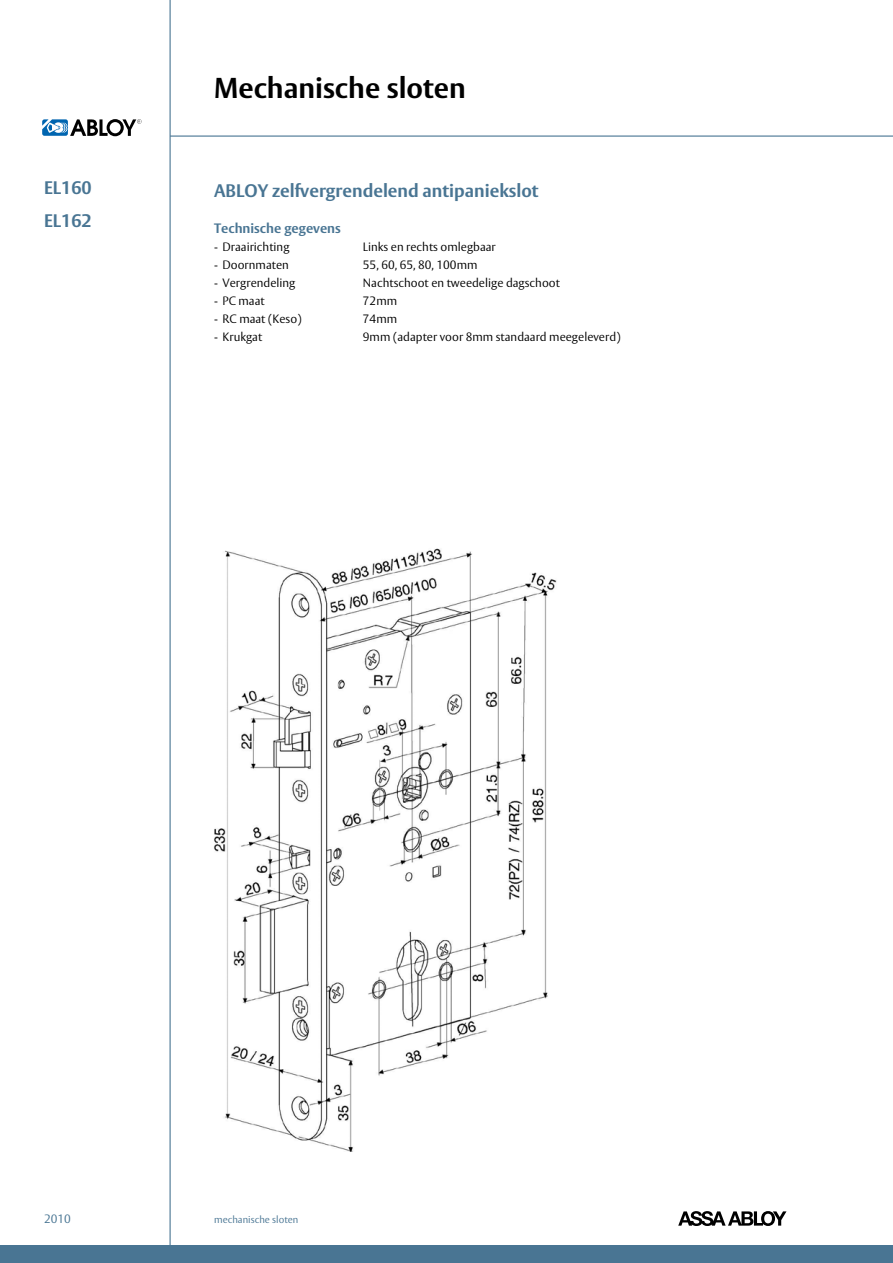
<style>
.page{position:relative;width:893px;height:1263px;background:#fff}
.page>*{position:absolute;margin:0;border:0;box-sizing:border-box;transform-origin:0 0}
.t1{font:700 28.5px "ASSA Vesta";color:#000}
.t2{font:700 18px/33px "ASSA Vesta";color:#497593}
.t3{font:700 13.5px "ASSA Vesta";color:#497593}
.t4{font:300 12px "ASSA Vesta";color:#000}
.t5{font:300 12px "ASSA Vesta";color:#497593}
.t6{font:300 9.9px "ASSA Vesta";color:#497593}
</style>
<div class="page">
<svg style="left:678px;top:1211px;width:108px;height:15px"></svg>
<svg style="left:42px;top:119px;width:99px;height:17px"></svg>
<hr style="left:170px;top:136px;width:723px;height:1px;background:#497593">
<div style="left:0;top:1246px;width:893px;height:17px;background:#497593"></div>
<hr style="left:170px;top:0;width:1px;height:1263px;background:#497593">
<img style="left:214px;top:548px;width:343px;height:603px">
<h1 class="t1" style="left:214px;top:70px;width:253px">Mechanische sloten</h1>
<h2 class="t2" style="left:44px;top:172px;width:49px">EL160<br>EL162</h2>
<h2 class="t2" style="left:214px;top:174px;width:326px">ABLOY zelfvergrendelend antipaniekslot</h2>
<p class="t3" style="left:214px;top:220px;width:128px">Technische gegevens</p>
<p class="t4" style="left:214px;top:239px;width:77px">- Draairichting</p>
<p class="t4" style="left:363px;top:239px;width:134px">Links en rechts omlegbaar</p>
<p class="t4" style="left:214px;top:257px;width:76px">- Doornmaten</p>
<p class="t4" style="left:363px;top:257px;width:116px">55, 60, 65, 80, 100mm</p>
<p class="t4" style="left:214px;top:275px;width:83px">- Vergrendeling</p>
<p class="t4" style="left:363px;top:275px;width:198px">Nachtschoot en tweedelige dagschoot</p>
<p class="t4" style="left:214px;top:293px;width:52px">- PC maat</p>
<p class="t4" style="left:363px;top:293px;width:36px">72mm</p>
<p class="t4" style="left:214px;top:311px;width:89px">- RC maat (Keso)</p>
<p class="t4" style="left:363px;top:311px;width:36px">74mm</p>
<p class="t4" style="left:214px;top:329px;width:50px">- Krukgat</p>
<p class="t4" style="left:363px;top:329px;width:259px">9mm (adapter voor 8mm standaard meegeleverd)</p>
<p class="t5" style="left:44px;top:1211px;width:28px">2010</p>
<p class="t6" style="left:214px;top:1213px;width:86px">mechanische sloten</p>
</div>
